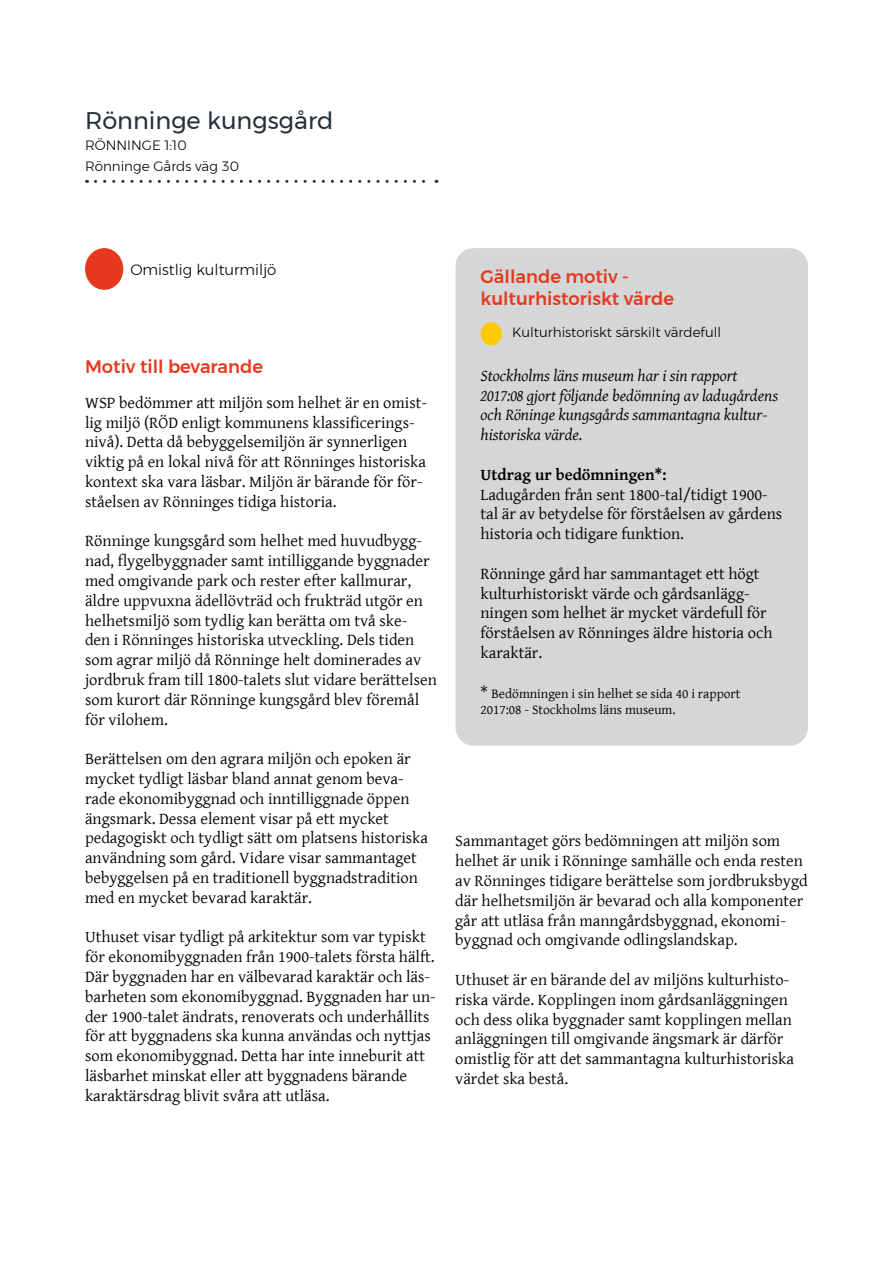
<style>
.page{position:relative;width:893px;height:1263px;background:#fff}
.page>*{position:absolute;margin:0;border:0;box-sizing:border-box;transform-origin:0 0}
.t1{font:24px "Montserrat";color:#25303b}
.t2{font:500 18px/21.6px "Montserrat";color:#e7381d}
.t3{font:16.5px/19.8px "Gentium Basic";color:#000}
.t4{font:italic 16.5px/19.8px "Gentium Basic";color:#000}
.t5{font:700 16.5px "Gentium Basic";color:#000}
.t6{font:300 15px "Montserrat";color:#000}
.t7{font:13.5px/16.2px "Gentium Basic";color:#000}
.t8{font:300 13.5px/21px "Montserrat";color:#000}
.s1{font-size:16.5px}
</style>
<div class="page">
<svg style="left:95px;top:180px;width:342px;height:3px"></svg>
<div style="left:85px;top:248px;width:38px;height:42px;background:#e7381d;border-radius:50%"></div>
<div style="left:455px;top:248px;width:353px;height:498px;background:#d4d6d8;border-radius:18px"></div>
<div style="left:480px;top:322px;width:22px;height:23px;background:#fec905;border-radius:50%"></div>
<h1 class="t1" style="left:85px;top:102px;width:250px">Rönninge kungsgård</h1>
<p class="t8" style="left:85px;top:134px;width:156px">RÖNNINGE 1:10<br>Rönninge Gårds väg 30</p>
<p class="t6" style="left:130px;top:258px;width:147px">Omistlig kulturmiljö</p>
<p class="t2" style="left:85px;top:355px;width:180px">Motiv till bevarande</p>
<p class="t3" style="left:85px;top:392px;width:343px">WSP bedömmer att miljön som helhet är en omist&shy;lig miljö (RÖD enligt kommunens klassificerings&shy;nivå). Detta då bebyggelsemiljön är synnerligen viktig på en lokal nivå för att Rönninges historiska kontext ska vara läsbar. Miljön är bärande för för&shy;ståelsen av Rönninges tidiga historia.</p>
<p class="t3" style="left:85px;top:531px;width:353px">Rönninge kungsgård som helhet med huvudbygg&shy;nad, flygelbyggnader samt intilliggande byggnader med omgivande park och rester efter kallmurar, äldre uppvuxna ädellövträd och frukträd utgör en helhetsmiljö som tydlig kan berätta om två ske-<br>den i Rönninges historiska utveckling. Dels tiden som agrar miljö då Rönninge helt dominerades av jordbruk fram till 1800-talets slut vidare berättelsen som kurort där Rönninge kungsgård blev föremål för vilohem.</p>
<p class="t3" style="left:85px;top:748px;width:345px">Berättelsen om den agrara miljön och epoken är mycket tydligt läsbar bland annat genom beva&shy;rade ekonomibyggnad och inntilliggnade öppen ängsmark. Dessa element visar på ett mycket pedagogiskt och tydligt sätt om platsens historiska användning som gård. Vidare visar sammantaget bebyggelsen på en traditionell byggnadstradition med en mycket bevarad karaktär.</p>
<p class="t3" style="left:85px;top:927px;width:352px">Uthuset visar tydligt på arkitektur som var typiskt för ekonomibyggnaden från 1900-talets första hälft.<br>Där byggnaden har en välbevarad karaktär och läs&shy;barheten som ekonomibyggnad. Byggnaden har un&shy;der 1900-talet ändrats, renoverats och underhållits för att byggnadens ska kunna användas och nyttjas som ekonomibyggnad. Detta har inte inneburit att läsbarhet minskat eller att byggnadens bärande karaktärsdrag blivit svåra att utläsa.</p>
<p class="t2" style="left:480px;top:266px;width:195px">Gällande motiv - kulturhistoriskt värde</p>
<p class="t8" style="left:512px;top:321px;width:210px">Kulturhistoriskt särskilt värdefull</p>
<p class="t4" style="left:480px;top:365px;width:299px">Stockholms läns museum har i sin rapport 2017:08 gjort följande bedömning av ladugårdens och Röninge kungsgårds sammantagna kultur&shy;historiska värde.</p>
<p class="t5" style="left:480px;top:462px;width:188px">Utdrag ur bedömningen*:</p>
<p class="t3" style="left:480px;top:484px;width:303px">Ladugården från sent 1800-tal/tidigt 1900- tal är av betydelse för förståelsen av gårdens historia och tidigare funktion.</p>
<p class="t3" style="left:480px;top:563px;width:293px">Rönninge gård har sammantaget ett högt kulturhistoriskt värde och gårdsanlägg&shy;ningen som helhet är mycket värdefull för förståelsen av Rönninges äldre historia och karaktär.</p>
<p class="t7" style="left:480px;top:685px;width:262px"><span class="s1">*</span> Bedömningen i sin helhet se sida 40 i rapport<br>2017:08 - Stockholms läns museum.</p>
<p class="t3" style="left:455px;top:831px;width:354px">Sammantaget görs bedömningen att miljön som helhet är unik i Rönninge samhälle och enda resten av Rönninges tidigare berättelse som jordbruksbygd där helhetsmiljön är bevarad och alla komponenter går att utläsa från manngårdsbyggnad, ekonomi&shy;byggnad och omgivande odlingslandskap.</p>
<p class="t3" style="left:455px;top:969px;width:340px">Uthuset är en bärande del av miljöns kulturhisto&shy;riska värde. Kopplingen inom gårdsanläggningen och dess olika byggnader samt kopplingen mellan anläggningen till omgivande ängsmark är därför omistlig för att det sammantagna kulturhistoriska värdet ska bestå.</p>
</div>
